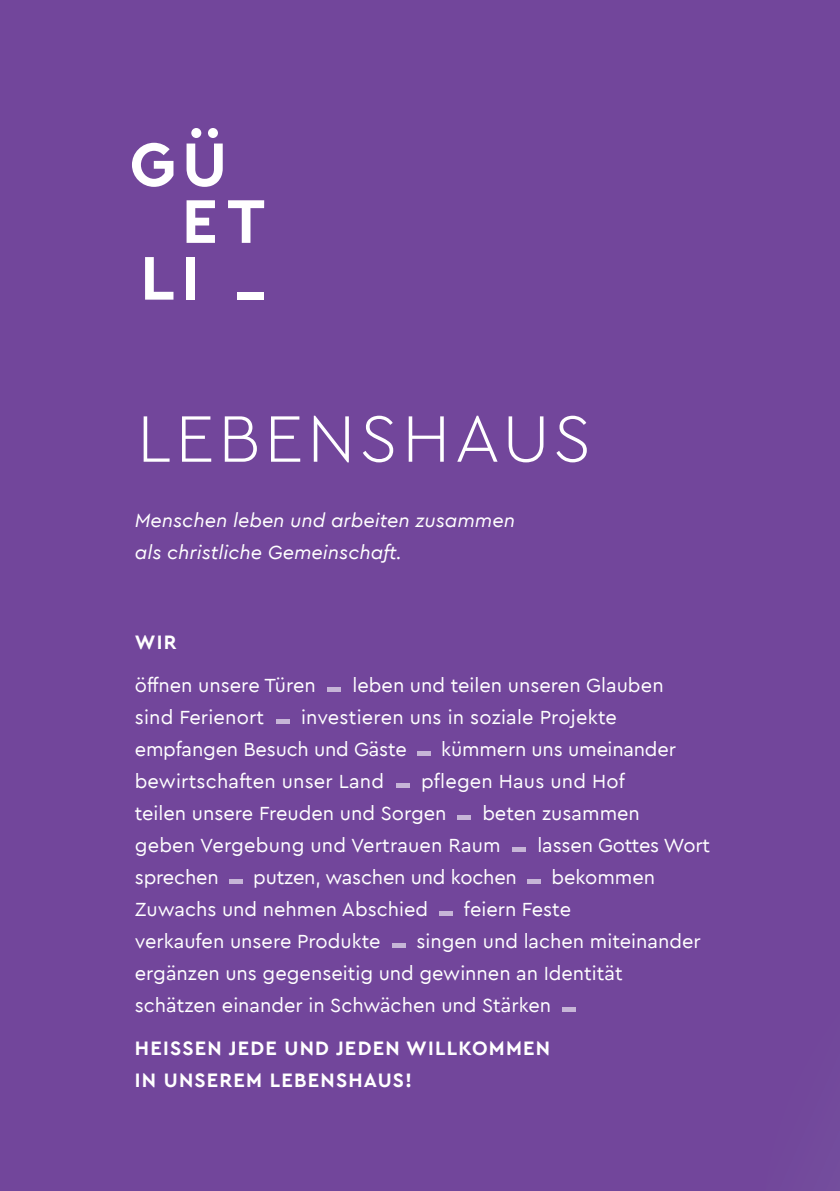
<style>
.page{position:relative;width:840px;height:1191px;background:#fff}
.page>*{position:absolute;margin:0;border:0;box-sizing:border-box;transform-origin:0 0}
.t1{font:300 68.6px "Cera PRO";letter-spacing:.06em;color:#fff}
.t2{font:20px/32px "Cera PRO";color:#fff}
.t3{font:italic 20px/32px "Cera PRO";color:#fff}
.t4{font:700 20px/32px "Cera PRO";letter-spacing:.06em;color:#fff}
</style>
<div class="page">
<div style="left:0;top:0;width:839px;height:1191px;background:#72469b"></div>
<svg style="left:186px;top:143px;width:36px;height:44px"></svg>
<svg style="left:186px;top:200px;width:29px;height:43px"></svg>
<svg style="left:228px;top:200px;width:36px;height:43px"></svg>
<svg style="left:145px;top:257px;width:28px;height:43px"></svg>
<div style="left:186px;top:257px;width:9px;height:43px;background:#fff"></div>
<div style="left:191px;top:128px;width:10px;height:10px;background:#fff;border-radius:50%"></div>
<div style="left:208px;top:128px;width:10px;height:10px;background:#fff;border-radius:50%"></div>
<svg style="left:132px;top:143px;width:41px;height:44px"></svg>
<div style="left:237px;top:292px;width:26px;height:8px;background:#fff"></div>
<hr style="left:327px;top:688px;width:13px;height:4px;background:#c6b5d7">
<hr style="left:276px;top:720px;width:13px;height:4px;background:#c6b5d7">
<hr style="left:417px;top:752px;width:13px;height:4px;background:#c6b5d7">
<hr style="left:396px;top:784px;width:13px;height:4px;background:#c6b5d7">
<hr style="left:457px;top:816px;width:14px;height:4px;background:#c6b5d7">
<hr style="left:512px;top:848px;width:13px;height:4px;background:#c6b5d7">
<hr style="left:229px;top:880px;width:13px;height:4px;background:#c6b5d7">
<hr style="left:527px;top:880px;width:13px;height:4px;background:#c6b5d7">
<hr style="left:439px;top:912px;width:13px;height:4px;background:#c6b5d7">
<svg style="left:392px;top:944px;width:13px;height:4px"></svg>
<hr style="left:562px;top:1008px;width:13px;height:4px;background:#c6b5d7">
<p class="t1" style="left:137px;top:393px;width:456px">LEBENSHAUS</p>
<p class="t3" style="left:135px;top:503px;width:381px">Menschen leben und arbeiten zusammen als christliche Gemeinschaft.</p>
<p class="t4" style="left:135px;top:625px;width:43px">WIR</p>
<p class="t2" style="left:135px;top:668px;width:182px">öffnen unsere Türen</p>
<p class="t2" style="left:352px;top:668px;width:312px">leben und teilen unseren Glauben</p>
<p class="t2" style="left:135px;top:700px;width:131px">sind Ferienort</p>
<p class="t2" style="left:135px;top:700px;width:483px;text-indent:166px">investieren uns in soziale Projekte empfangen Besuch und Gäste</p>
<p class="t2" style="left:441px;top:732px;width:236px">kümmern uns umeinander</p>
<p class="t2" style="left:135px;top:764px;width:491px;text-indent:286px">pflegen Haus und Hof teilen unsere Freuden und Sorgen</p>
<p class="t2" style="left:135px;top:764px;width:251px">bewirtschaften unser Land</p>
<p class="t2" style="left:135px;top:796px;width:506px;text-indent:347px">beten zusammen geben Vergebung und Vertrauen Raum</p>
<p class="t2" style="left:537px;top:828px;width:174px">lassen Gottes Wort</p>
<p class="t2" style="left:135px;top:860px;width:85px">sprechen</p>
<p class="t2" style="left:253px;top:860px;width:265px">putzen, waschen und kochen</p>
<p class="t2" style="left:551px;top:860px;width:105px">bekommen</p>
<p class="t2" style="left:135px;top:892px;width:295px">Zuwachs und nehmen Abschied</p>
<p class="t2" style="left:463px;top:892px;width:109px">feiern Feste</p>
<p class="t2" style="left:135px;top:924px;width:247px">verkaufen unsere Produkte</p>
<p class="t2" style="left:135px;top:924px;width:567px;text-indent:281px">singen und lachen miteinander ergänzen uns gegenseitig und gewinnen an Identität schätzen einander in Schwächen und Stärken</p>
<p class="t4" style="left:135px;top:1031px;width:416px">HEISSEN JEDE UND JEDEN WILLKOMMEN<br>IN UNSEREM LEBENSHAUS!</p>
</div>
